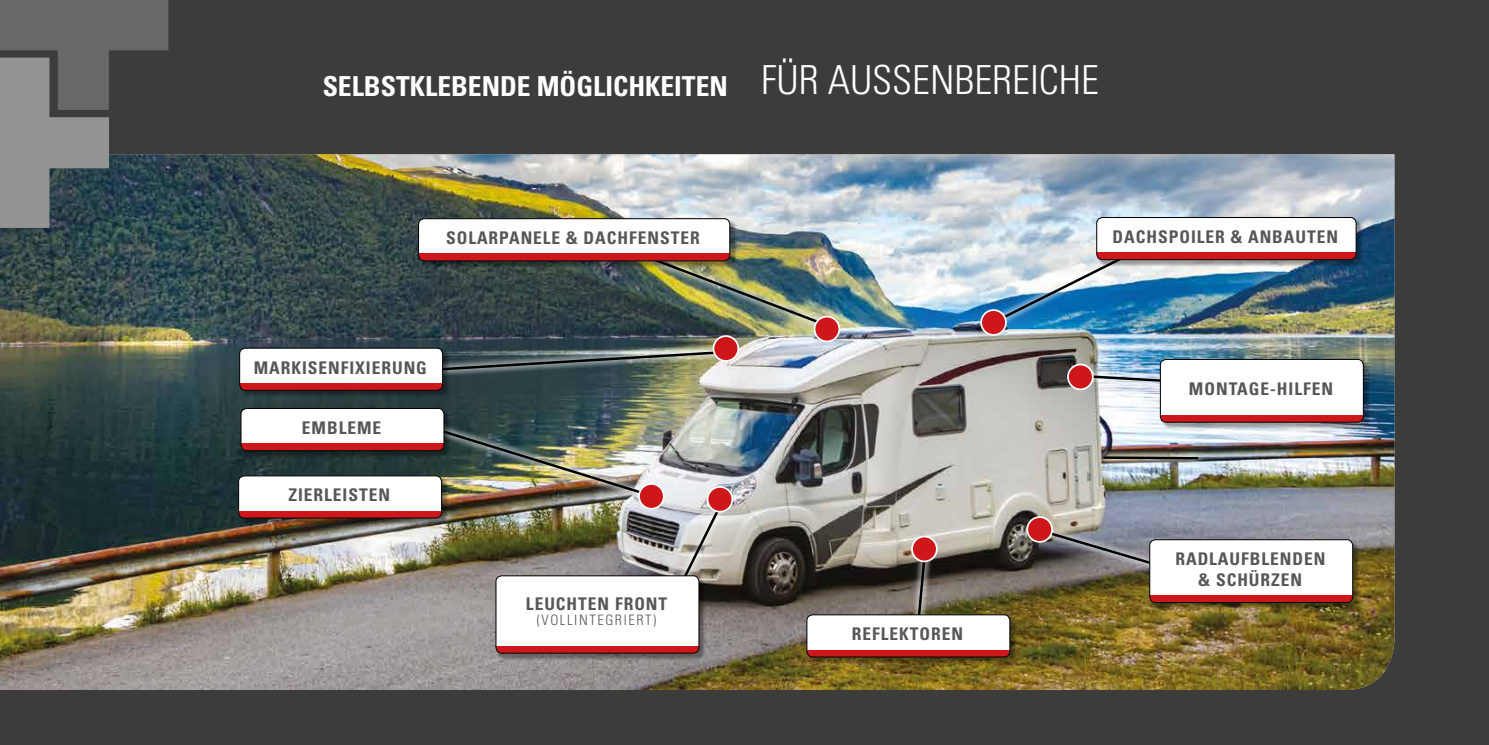
<style>
.page{position:relative;width:1489px;height:745px;background:#fff}
.page>*{position:absolute;margin:0;border:0;box-sizing:border-box;transform-origin:0 0}
.t1{font:700 condensed 27.5px "Univers LT Std";color:#fff}
.t2{font:700 condensed 17.38px/21.5px "Univers LT Std";letter-spacing:.055em;color:#575756;text-align:center}
.t3{font:300 condensed 14.38px "Univers LT Std";letter-spacing:.11em;color:#575756}
.s1{font-weight:300;font-size:40px}
</style>
<div class="page">
<div style="left:0;top:0;width:1488px;height:744px;background:#3c3c3b"></div>
<img style="left:0;top:154px;width:1394px;height:535px">
<svg style="left:0;top:0;width:168px;height:228px"></svg>
<img style="left:352px;top:229px;width:852px;height:400px">
<img style="left:594px;top:235px;width:238px;height:94px">
<img style="left:992px;top:232px;width:177px;height:92px">
<svg style="left:1091px;top:373px;width:68px;height:11px"></svg>
<svg style="left:1101px;top:455px;width:99px;height:5px"></svg>
<svg style="left:1036px;top:527px;width:133px;height:43px;background:#76757b"></svg>
<svg style="left:915px;top:557px;width:13px;height:57px"></svg>
<svg style="left:670px;top:500px;width:54px;height:102px;background:#afada9"></svg>
<img style="left:427px;top:424px;width:225px;height:73px">
<img style="left:450px;top:349px;width:283px;height:27px">
<div style="left:1097px;top:218px;width:266px;height:49px;background:#000;opacity:.36"></div>
<div style="left:1096px;top:217px;width:259px;height:42px;background:#fff;border-radius:6px"></div>
<div style="left:1096px;top:252px;width:259px;height:7px;background:#cd171a"></div>
<div style="left:1096px;top:217px;width:260px;height:43px;border:1px solid #000;border-radius:6px"></div>
<div style="left:497px;top:576px;width:209px;height:84px;background:#000;opacity:.36"></div>
<div style="left:496px;top:575px;width:203px;height:77px;background:#fff;border-radius:6px"></div>
<div style="left:496px;top:645px;width:203px;height:7px;background:#cd171a"></div>
<div style="left:495px;top:575px;width:204px;height:78px;border:1px solid #000;border-radius:6px"></div>
<div style="left:1161px;top:360px;width:209px;height:69px;background:#000;opacity:.36"></div>
<div style="left:1160px;top:359px;width:203px;height:63px;background:#fff;border-radius:6px"></div>
<div style="left:1160px;top:415px;width:203px;height:7px;background:#cd171a"></div>
<div style="left:1159px;top:358px;width:204px;height:64px;border:1px solid #000;border-radius:6px"></div>
<div style="left:242px;top:409px;width:209px;height:49px;background:#000;opacity:.36"></div>
<div style="left:241px;top:408px;width:203px;height:42px;background:#fff;border-radius:6px"></div>
<div style="left:241px;top:443px;width:203px;height:7px;background:#cd171a"></div>
<div style="left:240px;top:407px;width:204px;height:44px;border:1px solid #000;border-radius:6px"></div>
<div style="left:1150px;top:540px;width:209px;height:69px;background:#000;opacity:.36"></div>
<div style="left:1149px;top:539px;width:203px;height:63px;background:#fff;border-radius:6px"></div>
<div style="left:1149px;top:595px;width:203px;height:7px;background:#cd171a"></div>
<div style="left:1149px;top:539px;width:204px;height:63px;border:1px solid #000;border-radius:6px"></div>
<div style="left:239px;top:476px;width:210px;height:49px;background:#000;opacity:.36"></div>
<div style="left:238px;top:475px;width:203px;height:42px;background:#fff;border-radius:6px"></div>
<div style="left:238px;top:510px;width:203px;height:7px;background:#cd171a"></div>
<div style="left:238px;top:475px;width:204px;height:43px;border:1px solid #000;border-radius:6px"></div>
<div style="left:419px;top:219px;width:318px;height:49px;background:#000;opacity:.36"></div>
<div style="left:418px;top:218px;width:311px;height:43px;background:#fff;border-radius:6px"></div>
<div style="left:418px;top:253px;width:311px;height:8px;background:#cd171a"></div>
<div style="left:418px;top:218px;width:312px;height:43px;border:1px solid #000;border-radius:6px"></div>
<div style="left:240px;top:349px;width:210px;height:48px;background:#000;opacity:.36"></div>
<div style="left:240px;top:348px;width:202px;height:42px;background:#fff;border-radius:6px"></div>
<div style="left:240px;top:383px;width:202px;height:7px;background:#cd171a"></div>
<div style="left:239px;top:347px;width:204px;height:43px;border:1px solid #000;border-radius:6px"></div>
<div style="left:807px;top:615px;width:210px;height:49px;background:#000;opacity:.36"></div>
<div style="left:806px;top:614px;width:203px;height:42px;background:#fff;border-radius:6px"></div>
<div style="left:806px;top:649px;width:203px;height:7px;background:#cd171a"></div>
<div style="left:806px;top:614px;width:204px;height:43px;border:1px solid #000;border-radius:6px"></div>
<div style="left:1027px;top:516px;width:24px;height:25px;background:#cd171a;border-radius:50%"></div>
<div style="left:1026px;top:516px;width:26px;height:26px;border:2px solid #fff;border-radius:50%"></div>
<div style="left:1067px;top:364px;width:25px;height:25px;background:#cd171a;border-radius:50%"></div>
<div style="left:1067px;top:363px;width:26px;height:27px;border:2px solid #fff;border-radius:50%"></div>
<div style="left:707px;top:486px;width:25px;height:25px;background:#cd171a;border-radius:50%"></div>
<div style="left:706px;top:485px;width:27px;height:27px;border:2px solid #fff;border-radius:50%"></div>
<div style="left:814px;top:316px;width:25px;height:25px;background:#cd171a;border-radius:50%"></div>
<div style="left:813px;top:315px;width:27px;height:27px;border:2px solid #fff;border-radius:50%"></div>
<div style="left:912px;top:536px;width:24px;height:25px;background:#cd171a;border-radius:50%"></div>
<div style="left:911px;top:535px;width:26px;height:27px;border:2px solid #fff;border-radius:50%"></div>
<div style="left:981px;top:310px;width:24px;height:25px;background:#cd171a;border-radius:50%"></div>
<div style="left:980px;top:309px;width:26px;height:26px;border:2px solid #fff;border-radius:50%"></div>
<div style="left:713px;top:336px;width:25px;height:25px;background:#cd171a;border-radius:50%"></div>
<div style="left:712px;top:335px;width:27px;height:26px;border:2px solid #fff;border-radius:50%"></div>
<div style="left:639px;top:483px;width:24px;height:25px;background:#cd171a;border-radius:50%"></div>
<div style="left:638px;top:482px;width:26px;height:27px;border:2px solid #fff;border-radius:50%"></div>
<h1 class="t1" style="left:323px;top:69px;width:777px">SELBSTKLEBENDE MÖGLICHKEITEN <span class="s1">FÜR AUSSENBEREICHE</span></h1>
<p class="t2" style="left:446px;top:227px;width:255px">SOLARPANELE &amp; DACHFENSTER</p>
<p class="t2" style="left:254px;top:356px;width:175px">MARKISENFIXIERUNG</p>
<p class="t2" style="left:302px;top:416px;width:81px">EMBLEME</p>
<p class="t2" style="left:288px;top:484px;width:103px">ZIERLEISTEN</p>
<p class="t2" style="left:526px;top:592px;width:143px">LEUCHTEN FRONT</p>
<p class="t3" style="left:537px;top:611px;width:121px">(VOLLINTEGRIERT)</p>
<p class="t2" style="left:851px;top:622px;width:113px">REFLEKTOREN</p>
<p class="t2" style="left:1112px;top:226px;width:227px">DACHSPOILER &amp; ANBAUTEN</p>
<p class="t2" style="left:1188px;top:377px;width:146px">MONTAGE-HILFEN</p>
<p class="t2" style="left:1175px;top:547px;width:151px">RADLAUFBLENDEN &amp; SCHÜRZEN</p>
</div>
